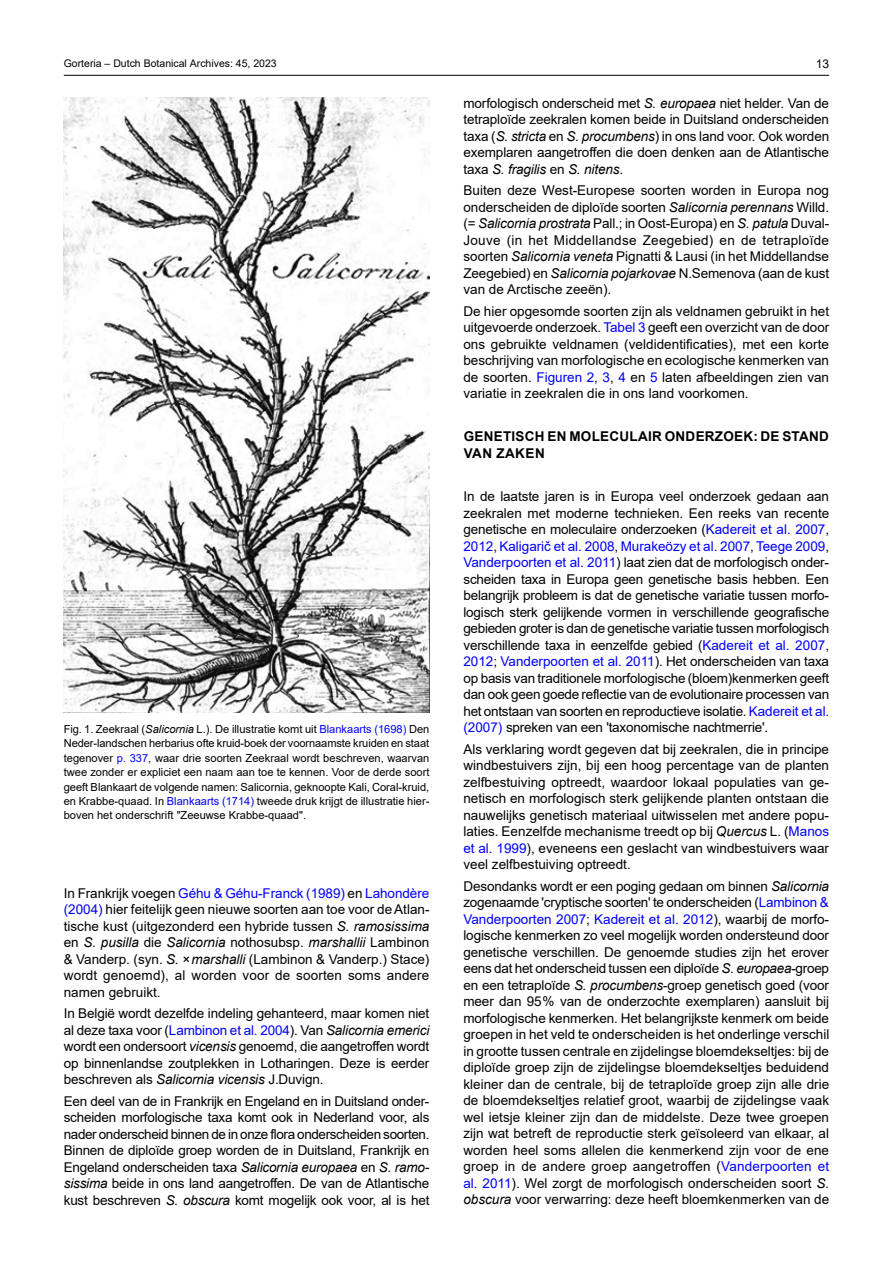
<style>
.page{position:relative;width:893px;height:1263px;background:#fff}
.page>*{position:absolute;margin:0;border:0;box-sizing:border-box;transform-origin:0 0}
.t1{font:13.5px/16.5px "Arial";color:#000;text-align:justify}
.t2{font:700 13.5px/16.5px "Arial";letter-spacing:.02em;color:#000}
.t3{font:12px "Arial";color:#000}
.t4{font:11.1px/14.4px "Arial";color:#000;text-align:justify}
.t5{font:10.5px "Arial";color:#000}
.s1{font-style:italic}
.s2{color:#00f}
</style>
<div class="page">
<hr style="left:64px;top:75px;width:765px;height:1px;background:#000">
<img style="left:64px;top:98px;width:365px;height:614px">
<p class="t5" style="left:64px;top:56px;width:215px">Gorteria – Dutch Botanical Archives: 45, 2023</p>
<p class="t3" style="left:816px;top:55px;width:15px">13</p>
<p class="t4" style="left:64px;top:722px;width:367px">Fig. 1. Zeekraal (<span class="s1">Salicornia</span> L.). De illustratie komt uit <span class="s2">Blankaarts (1698)</span> Den Neder-landschen herbarius ofte kruid-boek der voornaamste kruiden en staat tegenover <span class="s2">p. 337</span>, waar drie soorten Zeekraal wordt beschreven, waarvan twee zonder er expliciet een naam aan toe te kennen. Voor de derde soort geeft Blankaart de volgende namen: Salicornia, geknoopte Kali, Coral-kruid, en Krabbe-quaad. In <span class="s2">Blankaarts (1714)</span> tweede druk krijgt de illustratie hier&shy;boven het onderschrift "Zeeuwse Krabbe-quaad".</p>
<p class="t1" style="left:64px;top:885px;width:367px">In Frankrijk voegen <span class="s2">Géhu &amp; Géhu-Franck (1989)</span> en <span class="s2">Lahondère (2004)</span> hier feitelijk geen nieuwe soorten aan toe voor de Atlan&shy;tische kust (uitgezonderd een hybride tussen <span class="s1">S. ramosissima </span>en <span class="s1">S. pusilla</span> die <span class="s1">Salicornia</span> nothosubsp. <span class="s1">marshallii</span> Lambinon &amp; Vanderp. (syn. <span class="s1">S.</span> × <span class="s1">marshalli</span> (Lambinon &amp; Vanderp.) Stace) wordt genoemd), al worden voor de soorten soms andere namen gebruikt.</p>
<p class="t1" style="left:64px;top:1005px;width:367px">In België wordt dezelfde indeling gehanteerd, maar komen niet al deze taxa voor (<span class="s2">Lambinon et al. 2004</span>). Van <span class="s1">Salicornia emerici </span>wordt een ondersoort <span class="s1">vicensis</span> genoemd, die aangetroffen wordt op binnenlandse zoutplekken in Lotharingen. Deze is eerder beschreven als <span class="s1">Salicornia vicensis</span> J.Duvign.</p>
<p class="t1" style="left:64px;top:1093px;width:367px">Een deel van de in Frankrijk en Engeland en in Duitsland onder&shy;scheiden morfologische taxa komt ook in Nederland voor, als nader onderscheid binnen de in onze flora onderscheiden soorten.<br>Binnen de diploïde groep worden de in Duitsland, Frankrijk en Engeland onderscheiden taxa <span class="s1">Salicornia europaea</span> en <span class="s1">S. ramo&shy;sissima</span> beide in ons land aangetroffen. De van de Atlantische kust beschreven <span class="s1">S. obscura</span> komt mogelijk ook voor, al is het</p>
<p class="t1" style="left:463px;top:94px;width:367px">morfologisch onderscheid met <span class="s1">S. europaea</span> niet helder. Van de tetraploïde zeekralen komen beide in Duitsland onderscheiden taxa (<span class="s1">S. stricta</span> en <span class="s1">S. procumbens</span>) in ons land voor. Ook worden exemplaren aangetroffen die doen denken aan de Atlantische taxa <span class="s1">S. fragilis</span> en <span class="s1">S. nitens</span>.</p>
<p class="t1" style="left:463px;top:182px;width:367px">Buiten deze West-Europese soorten worden in Europa nog onderscheiden de diploïde soorten <span class="s1">Salicornia perennans</span> Willd. (= <span class="s1">Salicornia prostrata</span> Pall.; in Oost-Europa) en <span class="s1">S. patula</span> Duval-Jouve (in het Middellandse Zeegebied) en de tetraploïde soorten <span class="s1">Salicornia veneta</span> Pignatti &amp; Lausi (in het Middellandse Zeegebied) en <span class="s1">Salicornia pojarkovae</span> N.Semenova (aan de kust van de Arctische zeeën).</p>
<p class="t1" style="left:463px;top:303px;width:367px">De hier opgesomde soorten zijn als veldnamen gebruikt in het uitgevoerde onderzoek. <span class="s2">Tabel 3</span> geeft een overzicht van de door ons gebruikte veldnamen (veldidentificaties), met een korte beschrijving van morfologische en ecologische kenmerken van de soorten. <span class="s2">Figuren 2</span>, <span class="s2">3</span>, <span class="s2">4</span> en <span class="s2">5</span> laten afbeeldingen zien van variatie in zeekralen die in ons land voorkomen.</p>
<p class="t2" style="left:464px;top:429px;width:367px">GENETISCH EN MOLECULAIR ONDERZOEK: DE STAND<br>VAN ZAKEN</p>
<p class="t1" style="left:463px;top:488px;width:367px">In de laatste jaren is in Europa veel onderzoek gedaan aan zeekralen met moderne technieken. Een reeks van recente genetische en moleculaire onderzoeken (<span class="s2">Kadereit et al. 2007</span>, <span class="s2">2012</span>, <span class="s2">Kaligarič et al. 2008</span>, <span class="s2">Murakeözy et al. 2007</span>, <span class="s2">Teege 2009</span>, <span class="s2">Vanderpoorten et al. 2011</span>) laat zien dat de morfologisch onder&shy;scheiden taxa in Europa geen genetische basis hebben. Een belangrijk probleem is dat de genetische variatie tussen morfo&shy;logisch sterk gelijkende vormen in verschillende geografische gebieden groter is dan de genetische variatie tussen morfologisch verschillende taxa in eenzelfde gebied (<span class="s2">Kadereit et al. 2007</span>, <span class="s2">2012</span>; <span class="s2">Vanderpoorten et al. 2011</span>). Het onderscheiden van taxa op basis van traditionele morfologische (bloem)kenmerken geeft dan ook geen goede reflectie van de evolutionaire processen van het ontstaan van soorten en reproductieve isolatie. <span class="s2">Kadereit et al. (2007)</span> spreken van een 'taxonomische nachtmerrie'.</p>
<p class="t1" style="left:463px;top:741px;width:367px">Als verklaring wordt gegeven dat bij zeekralen, die in principe windbestuivers zijn, bij een hoog percentage van de planten zelfbestuiving optreedt, waardoor lokaal populaties van ge&shy;netisch en morfologisch sterk gelijkende planten ontstaan die nauwelijks genetisch materiaal uitwisselen met andere popu&shy;laties. Eenzelfde mechanisme treedt op bij <span class="s1">Quercus</span> L. (<span class="s2">Manos et al. 1999</span>), eveneens een geslacht van windbestuivers waar veel zelfbestuiving optreedt.</p>
<p class="t1" style="left:463px;top:878px;width:367px">Desondanks wordt er een poging gedaan om binnen <span class="s1">Salicornia </span>zogenaamde 'cryptische soorten' te onderscheiden (<span class="s2">Lambinon &amp; Vanderpoorten 2007</span>; <span class="s2">Kadereit et al. 2012</span>), waarbij de morfo&shy;logische kenmerken zo veel mogelijk worden ondersteund door genetische verschillen. De genoemde studies zijn het erover eens dat het onderscheid tussen een diploïde <span class="s1">S. europaea</span>-groep en een tetraploïde <span class="s1">S. procumbens</span>-groep genetisch goed (voor meer dan 95 % van de onderzochte exemplaren) aansluit bij morfologische kenmerken. Het belangrijkste kenmerk om beide groepen in het veld te onderscheiden is het onderlinge verschil in grootte tussen centrale en zijdelingse bloemdekseltjes: bij de diploïde groep zijn de zijdelingse bloemdekseltjes beduidend kleiner dan de centrale, bij de tetraploïde groep zijn alle drie de bloemdekseltjes relatief groot, waarbij de zijdelingse vaak wel ietsje kleiner zijn dan de middelste. Deze twee groepen zijn wat betreft de reproductie sterk geïsoleerd van elkaar, al worden heel soms allelen die kenmerkend zijn voor de ene groep in de andere groep aangetroffen (<span class="s2">Vanderpoorten et al. 2011</span>). Wel zorgt de morfologisch onderscheiden soort <span class="s1">S. obscura</span> voor verwarring: deze heeft bloemkenmerken van de</p>
</div>
